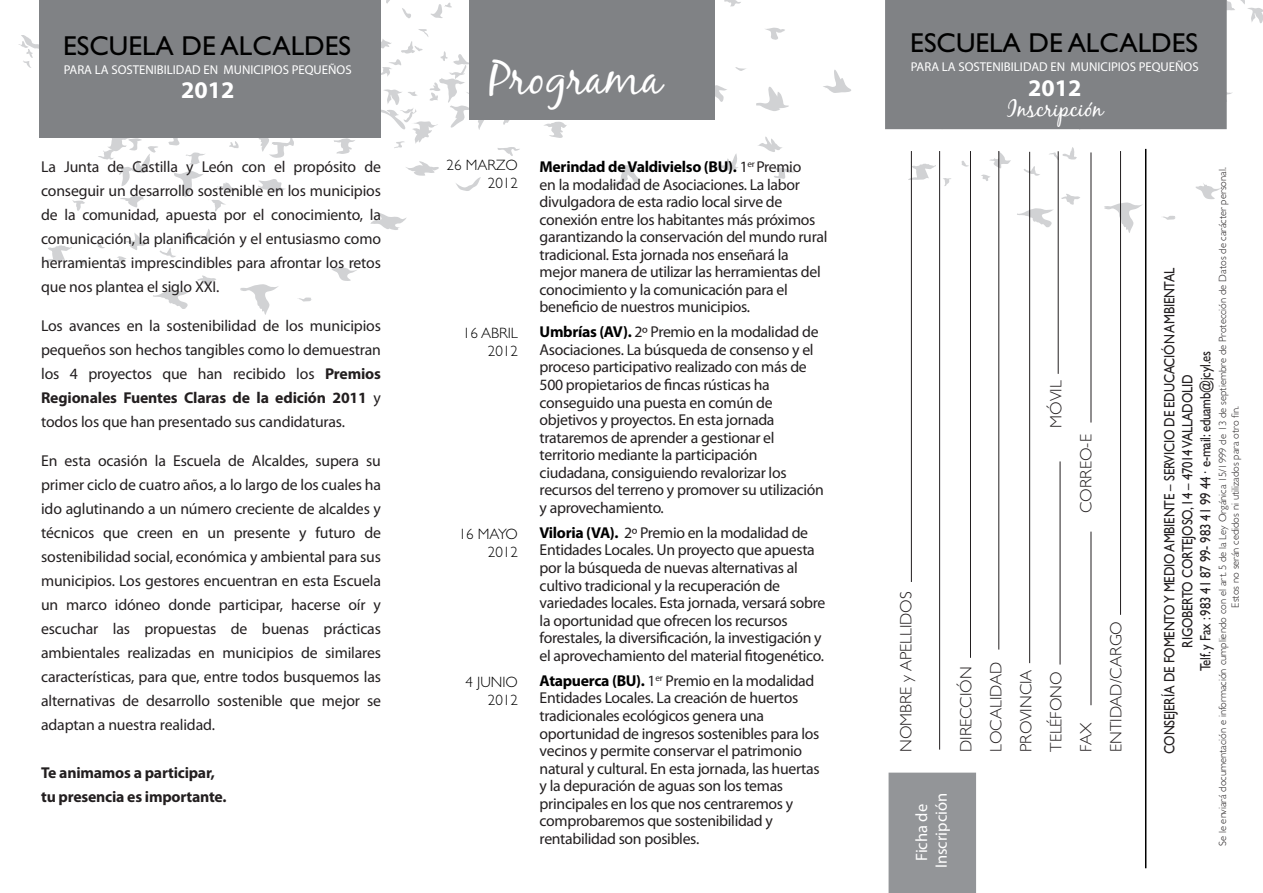
<style>
.page{position:relative;width:1263px;height:893px;background:#fff}
.page>*{position:absolute;margin:0;border:0;box-sizing:border-box;transform-origin:0 0}
.t1{font:46.65px "Black Jack";color:#fff}
.t2{font:27.45px "Gill Sans";color:#000}
.t3{font:700 24px "Myriad";color:#fff}
.t4{font:22.65px "Black Jack";color:#fff}
.t5{font:300 16.5px/30px "Gill Sans";color:#231f20}
.t6{font:16.5px/19.8px "Myriad Pro";color:#fff;text-align:center}
.t7{font:15.75px/17.5px "Myriad Pro";letter-spacing:-.02em;color:#231f20}
.t8{font:700 15.75px/24px "Myriad Pro";letter-spacing:-.015em;color:#231f20}
.t9{font:15px/18px "Gill Sans";letter-spacing:-.015em;color:#231f20;text-align:center;scale:.85 1}
.t10{font:300 15px/18px "Gill Sans";color:#000;text-align:right}
.t11{font:12.75px "Myriad Pro";color:#fff}
.t12{font:300 10.5px/12.6px "Gill Sans";color:#231f20;text-align:center}
.s1{font-weight:700}
.s2{font-weight:700;color:#000}
</style>
<div class="page">
<svg style="left:823px;top:70px;width:28px;height:23px"></svg>
<svg style="left:765px;top:28px;width:20px;height:12px"></svg>
<svg style="left:756px;top:87px;width:33px;height:24px"></svg>
<svg style="left:758px;top:136px;width:24px;height:16px"></svg>
<svg style="left:773px;top:168px;width:22px;height:11px"></svg>
<svg style="left:715px;top:85px;width:12px;height:17px"></svg>
<svg style="left:724px;top:0;width:17px;height:7px"></svg>
<svg style="left:717px;top:154px;width:21px;height:17px"></svg>
<svg style="left:608px;top:165px;width:32px;height:22px"></svg>
<svg style="left:735px;top:67px;width:11px;height:4px"></svg>
<svg style="left:18px;top:0;width:562px;height:315px"></svg>
<hr style="left:529px;top:159px;width:1px;height:693px;background:#fff">
<svg style="left:1163px;top:216px;width:13px;height:4px"></svg>
<svg style="left:936px;top:129px;width:13px;height:1px"></svg>
<svg style="left:943px;top:178px;width:8px;height:8px"></svg>
<svg style="left:1061px;top:194px;width:19px;height:11px"></svg>
<svg style="left:961px;top:161px;width:8px;height:6px"></svg>
<svg style="left:1227px;top:0;width:36px;height:23px"></svg>
<svg style="left:1072px;top:129px;width:18px;height:1px"></svg>
<svg style="left:1049px;top:147px;width:28px;height:13px"></svg>
<svg style="left:1195px;top:183px;width:26px;height:16px"></svg>
<svg style="left:1104px;top:202px;width:39px;height:31px"></svg>
<svg style="left:1017px;top:208px;width:37px;height:19px"></svg>
<svg style="left:908px;top:164px;width:28px;height:16px"></svg>
<svg style="left:1227px;top:92px;width:6px;height:3px"></svg>
<svg style="left:1024px;top:166px;width:16px;height:10px"></svg>
<svg style="left:981px;top:151px;width:30px;height:30px"></svg>
<hr style="left:1145px;top:149px;width:1px;height:719px;background:#000">
<div style="left:888px;top:773px;width:88px;height:120px;background:#939598"></div>
<hr style="left:911px;top:151px;width:1px;height:431px;background:#231f20">
<hr style="left:939px;top:151px;width:1px;height:599px;background:#231f20">
<hr style="left:970px;top:151px;width:1px;height:507px;background:#231f20">
<hr style="left:998px;top:151px;width:1px;height:499px;background:#231f20">
<hr style="left:1029px;top:152px;width:1px;height:511px;background:#231f20">
<hr style="left:1060px;top:461px;width:1px;height:204px;background:#231f20">
<hr style="left:1058px;top:151px;width:1px;height:223px;background:#231f20">
<hr style="left:1090px;top:532px;width:1px;height:173px;background:#231f20">
<hr style="left:1090px;top:152px;width:1px;height:271px;background:#231f20">
<hr style="left:1120px;top:151px;width:1px;height:464px;background:#231f20">
<div style="left:885px;top:0;width:342px;height:129px;background:#808285"></div>
<div style="left:470px;top:0;width:245px;height:119px;background:#808285"></div>
<div style="left:39px;top:0;width:341px;height:137px;background:#808285"></div>
<h2 class="t2" style="left:63px;top:30px;width:289px">ESCUELA DE ALCALDES</h2>
<h3 class="t3" style="left:181px;top:78px;width:55px">2012</h3>
<p class="t11" style="left:64px;top:63px;width:289px">PARA LA SOSTENIBILIDAD EN MUNICIPIOS PEQUEÑOS</p>
<p class="t7" style="left:41px;top:155px;width:341px;line-height:24px;text-align:justify">La Junta de Castilla y León con el propósito de conseguir un desarrollo sostenible en los municipios de la comunidad, apuesta por el conocimiento, la comunicación, la planificación y el entusiasmo como herramientas imprescindibles para afrontar los retos que nos plantea el siglo XXI.</p>
<p class="t7" style="left:41px;top:314px;width:341px;line-height:24px;text-align:justify">Los avances en la sostenibilidad de los municipios pequeños son hechos tangibles como lo demuestran los 4 proyectos que han recibido los <span class="s1">Premios Regionales Fuentes Claras de la edición 2011</span> y todos los que han presentado sus candidaturas.</p>
<p class="t7" style="left:41px;top:449px;width:341px;line-height:24px;text-align:justify">En esta ocasión la Escuela de Alcaldes, supera su primer ciclo de cuatro años, a lo largo de los cuales ha ido aglutinando a un número creciente de alcaldes y técnicos que creen en un presente y futuro de sostenibilidad social, económica y ambiental para sus municipios. Los gestores encuentran en esta Escuela un marco idóneo donde participar, hacerse oír y escuchar las propuestas de buenas prácticas ambientales realizadas en municipios de similares características, para que, entre todos busquemos las alternativas de desarrollo sostenible que mejor se adaptan a nuestra realidad.</p>
<p class="t8" style="left:41px;top:761px;width:187px">Te animamos a participar, tu presencia es importante.</p>
<h1 class="t1" style="left:489px;top:50px;width:174px">Programa</h1>
<p class="t10" style="left:447px;top:157px;width:73px">26 MARZO<br>2012</p>
<p class="t10" style="left:463px;top:324px;width:56px">16 ABRIL<br>2012</p>
<p class="t10" style="left:459px;top:525px;width:61px">16 MAYO<br>2012</p>
<p class="t10" style="left:466px;top:673px;width:54px">4 JUNIO<br>2012</p>
<p class="t7" style="left:540px;top:158px;width:289px"><span class="s2">Merindad de Valdivielso (BU).</span> 1<sup>er</sup> Premio<br>en la modalidad de Asociaciones. La labor divulgadora de esta radio local sirve de conexión entre los habitantes más próximos garantizando la conservación del mundo rural tradicional. Esta jornada nos enseñará la mejor manera de utilizar las herramientas del conocimiento y la comunicación para el beneficio de nuestros municipios.</p>
<p class="t7" style="left:540px;top:324px;width:286px"><span class="s2">Umbrías (AV).</span> 2º Premio en la modalidad de Asociaciones. La búsqueda de consenso y el proceso participativo realizado con más de 500 propietarios de fincas rústicas ha conseguido una puesta en común de objetivos y proyectos. En esta jornada trataremos de aprender a gestionar el territorio mediante la participación ciudadana, consiguiendo revalorizar los recursos del terreno y promover su utilización y aprovechamiento.</p>
<p class="t7" style="left:540px;top:524px;width:287px"><span class="s2">Viloria (VA).</span> 2º Premio en la modalidad de Entidades Locales. Un proyecto que apuesta por la búsqueda de nuevas alternativas al cultivo tradicional y la recuperación de variedades locales. Esta jornada, versará sobre la oportunidad que ofrecen los recursos forestales, la diversificación, la investigación y el aprovechamiento del material fitogenético.</p>
<p class="t7" style="left:540px;top:672px;width:281px"><span class="s2">Atapuerca (BU).</span> 1<sup>er</sup> Premio en la modalidad Entidades Locales. La creación de huertos tradicionales ecológicos genera una oportunidad de ingresos sostenibles para los vecinos y permite conservar el patrimonio natural y cultural. En esta jornada, las huertas y la depuración de aguas son los temas principales en los que nos centraremos y comprobaremos que sostenibilidad y rentabilidad son posibles.</p>
<h2 class="t2" style="left:910px;top:27px;width:289px">ESCUELA DE ALCALDES</h2>
<h3 class="t3" style="left:1028px;top:75px;width:55px">2012</h3>
<p class="t11" style="left:911px;top:60px;width:289px">PARA LA SOSTENIBILIDAD EN MUNICIPIOS PEQUEÑOS</p>
<h3 class="t4" style="left:1007px;top:95px;width:97px">Inscripción</h3>
<p class="t5" style="left:1041px;top:428px;width:49px;rotate:-90deg">MÓVIL</p>
<p class="t5" style="left:1071px;top:513px;width:80px;rotate:-90deg">CORREO-E</p>
<p class="t5" style="left:891px;top:752px;width:162px;rotate:-90deg">NOMBRE y APELLIDOS</p>
<p class="t5" style="left:951px;top:752px;width:92px;rotate:-90deg">DIRECCIÓN<br>LOCALIDAD<br>PROVINCIA<br>TELÉFONO</p>
<p class="t6" style="left:912px;top:868px;width:77px;rotate:-90deg">Ficha de<br>Inscripción</p>
<p class="t5" style="left:1071px;top:752px;width:30px;rotate:-90deg">FAX</p>
<p class="t5" style="left:1101px;top:752px;width:132px;rotate:-90deg">ENTIDAD/CARGO</p>
<p class="t12" style="left:1216px;top:846px;width:680px;rotate:-90deg">Se le enviará documentación e información cumpliendo con el art. 5 de la Ley Orgánica 15/1999 de 13 de septiembre de Protección de Datos de carácter personal.<br>Estos no serán cedidos ni utilizados para otro fin.</p>
<p class="t9" style="left:1160px;top:754px;width:574px;rotate:-90deg">CONSEJERÍA DE FOMENTO Y MEDIO AMBIENTE – SERVICIO DE EDUCACIÓN AMBIENTAL<br>RIGOBERTO CORTEJOSO, 14 – 47014 VALLADOLID<br>Telf. y Fax : 983 41 87 99- 983 41 99 44 · e-mail: eduamb@jcyl.es</p>
</div>
